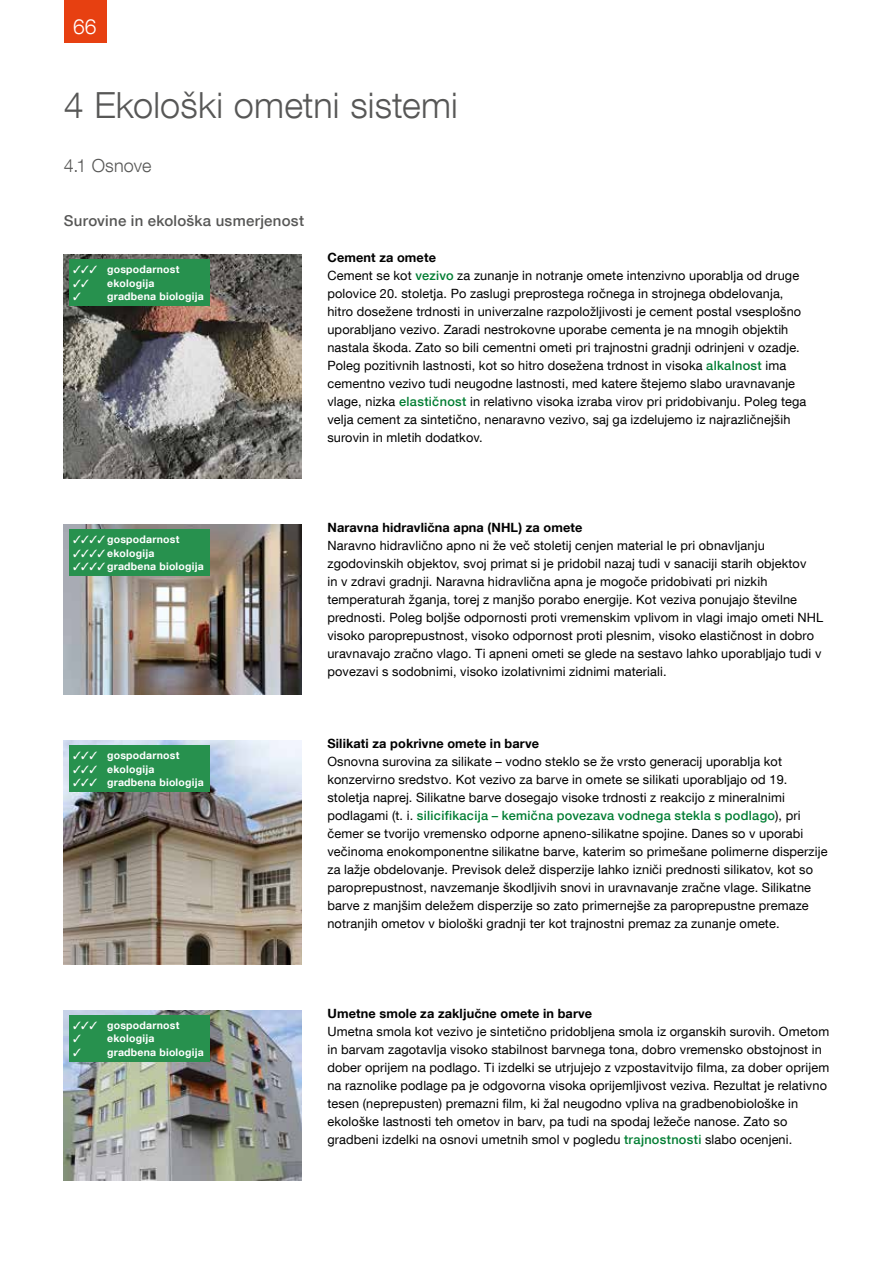
<style>
.page{position:relative;width:893px;height:1263px;background:#fff}
.page>*{position:absolute;margin:0;border:0;box-sizing:border-box;transform-origin:0 0}
.t1{font:300 36px "Helvetica Neue LT Com";letter-spacing:.005em;color:#575756}
.t2{font:300 21px "Helvetica Neue LT Com";color:#fff}
.t3{font:300 18px "Helvetica Neue LT Com";letter-spacing:.01em;color:#575756}
.t4{font:500 15px "Helvetica Neue LT Com";letter-spacing:.02em;color:#575756}
.t5{font:12.75px/18px "Helvetica Neue LT Com";letter-spacing:.01em;color:#000}
.t6{font:700 12.75px "Helvetica Neue LT Com";letter-spacing:.01em;color:#000}
.t7{font:700 10.5px "Helvetica Neue LT Com";letter-spacing:.02em;color:#fff}
.s1{font-weight:700}
.s2{font-weight:500;color:#007d32}
</style>
<div class="page">
<div style="left:64px;top:0;width:42px;height:43px;background:#e74011"></div>
<img style="left:64px;top:255px;width:238px;height:224px">
<img style="left:64px;top:741px;width:238px;height:224px">
<img style="left:64px;top:1010px;width:238px;height:170px">
<div style="left:69px;top:259px;width:140px;height:47px;background:#27914e"></div>
<div style="left:69px;top:745px;width:140px;height:47px;background:#27914e"></div>
<div style="left:69px;top:1015px;width:140px;height:47px;background:#27914e"></div>
<img style="left:64px;top:525px;width:238px;height:170px">
<div style="left:69px;top:529px;width:140px;height:47px;background:#27914e"></div>
<h2 class="t2" style="left:73px;top:13px;width:25px">66</h2>
<h1 class="t1" style="left:64px;top:83px;width:396px">4 Ekološki ometni sistemi</h1>
<h3 class="t3" style="left:64px;top:154px;width:89px">4.1 Osnove</h3>
<p class="t4" style="left:64px;top:211px;width:242px">Surovine in ekološka usmerjenost</p>
<p class="t7" style="left:73px;top:263px;width:108px">✓✓✓ gospodarnost</p>
<p class="t7" style="left:107px;top:276px;width:49px">ekologija</p>
<p class="t7" style="left:107px;top:290px;width:98px">gradbena biologija</p>
<p class="t5" style="left:327px;top:248px;width:480px"><span class="s1">Cement za omete<br></span>Cement se kot <span class="s2">vezivo</span> za zunanje in notranje omete intenzivno uporablja od druge polovice 20. stoletja. Po zaslugi preprostega ročnega in strojnega obdelovanja, hitro dosežene trdnosti in univerzalne razpoložljivosti je cement postal vsesplošno uporabljano vezivo. Zaradi nestrokovne uporabe cementa je na mnogih objektih nastala škoda. Zato so bili cementni ometi pri trajnostni gradnji odrinjeni v ozadje.<br>Poleg pozitivnih lastnosti, kot so hitro dosežena trdnost in visoka <span class="s2">alkalnost</span> ima cementno vezivo tudi neugodne lastnosti, med katere štejemo slabo uravnavanje vlage, nizka <span class="s2">elastičnost</span> in relativno visoka izraba virov pri pridobivanju. Poleg tega velja cement za sintetično, nenaravno vezivo, saj ga izdelujemo iz najrazličnejših surovin in mletih dodatkov.</p>
<p class="t7" style="left:73px;top:533px;width:108px">✓✓✓✓ gospodarnost</p>
<p class="t7" style="left:73px;top:546px;width:83px">✓✓✓✓ ekologija</p>
<p class="t7" style="left:73px;top:560px;width:132px">✓✓✓✓ gradbena biologija</p>
<p class="t7" style="left:73px;top:749px;width:108px">✓✓✓ gospodarnost</p>
<p class="t7" style="left:73px;top:762px;width:83px">✓✓✓ ekologija</p>
<p class="t7" style="left:73px;top:776px;width:132px">✓✓✓ gradbena biologija</p>
<p class="t7" style="left:73px;top:1018px;width:108px">✓✓✓ gospodarnost</p>
<p class="t7" style="left:107px;top:1032px;width:49px">ekologija</p>
<p class="t7" style="left:107px;top:1045px;width:98px">gradbena biologija</p>
<p class="t6" style="left:327px;top:519px;width:256px">Naravna hidravlična apna (NHL) za omete</p>
<p class="t5" style="left:327px;top:536px;width:497px">Naravno hidravlično apno ni že več stoletij cenjen material le pri obnavljanju zgodovinskih objektov, svoj primat si je pridobil nazaj tudi v sanaciji starih objektov<br>in v zdravi gradnji. Naravna hidravlična apna je mogoče pridobivati pri nizkih temperaturah žganja, torej z manjšo porabo energije. Kot veziva ponujajo številne prednosti. Poleg boljše odpornosti proti vremenskim vplivom in vlagi imajo ometi NHL visoko paroprepustnost, visoko odpornost proti plesnim, visoko elastičnost in dobro uravnavajo zračno vlago. Ti apneni ometi se glede na sestavo lahko uporabljajo tudi v povezavi s sodobnimi, visoko izolativnimi zidnimi materiali.</p>
<p class="t6" style="left:327px;top:735px;width:213px">Silikati za pokrivne omete in barve</p>
<p class="t5" style="left:327px;top:752px;width:502px">Osnovna surovina za silikate – vodno steklo se že vrsto generacij uporablja kot konzervirno sredstvo. Kot vezivo za barve in omete se silikati uporabljajo od 19. stoletja naprej. Silikatne barve dosegajo visoke trdnosti z reakcijo z mineralnimi podlagami (t. i. <span class="s2">silicifikacija – kemična povezava vodnega stekla s podlago</span>), pri čemer se tvorijo vremensko odporne apneno-silikatne spojine. Danes so v uporabi večinoma enokomponentne silikatne barve, katerim so primešane polimerne disperzije za lažje obdelovanje. Previsok delež disperzije lahko izniči prednosti silikatov, kot so paroprepustnost, navzemanje škodljivih snovi in uravnavanje zračne vlage. Silikatne barve z manjšim deležem disperzije so zato primernejše za paroprepustne premaze notranjih ometov v biološki gradnji ter kot trajnostni premaz za zunanje omete.</p>
<p class="t6" style="left:327px;top:1005px;width:266px">Umetne smole za zaključne omete in barve</p>
<p class="t5" style="left:327px;top:1022px;width:503px">Umetna smola kot vezivo je sintetično pridobljena smola iz organskih surovih. Ometom in barvam zagotavlja visoko stabilnost barvnega tona, dobro vremensko obstojnost in dober oprijem na podlago. Ti izdelki se utrjujejo z vzpostavitvijo filma, za dober oprijem na raznolike podlage pa je odgovorna visoka oprijemljivost veziva. Rezultat je relativno tesen (neprepusten) premazni film, ki žal neugodno vpliva na gradbenobiološke in ekološke lastnosti teh ometov in barv, pa tudi na spodaj ležeče nanose. Zato so gradbeni izdelki na osnovi umetnih smol v pogledu <span class="s2">trajnostnosti</span> slabo ocenjeni.</p>
</div>
